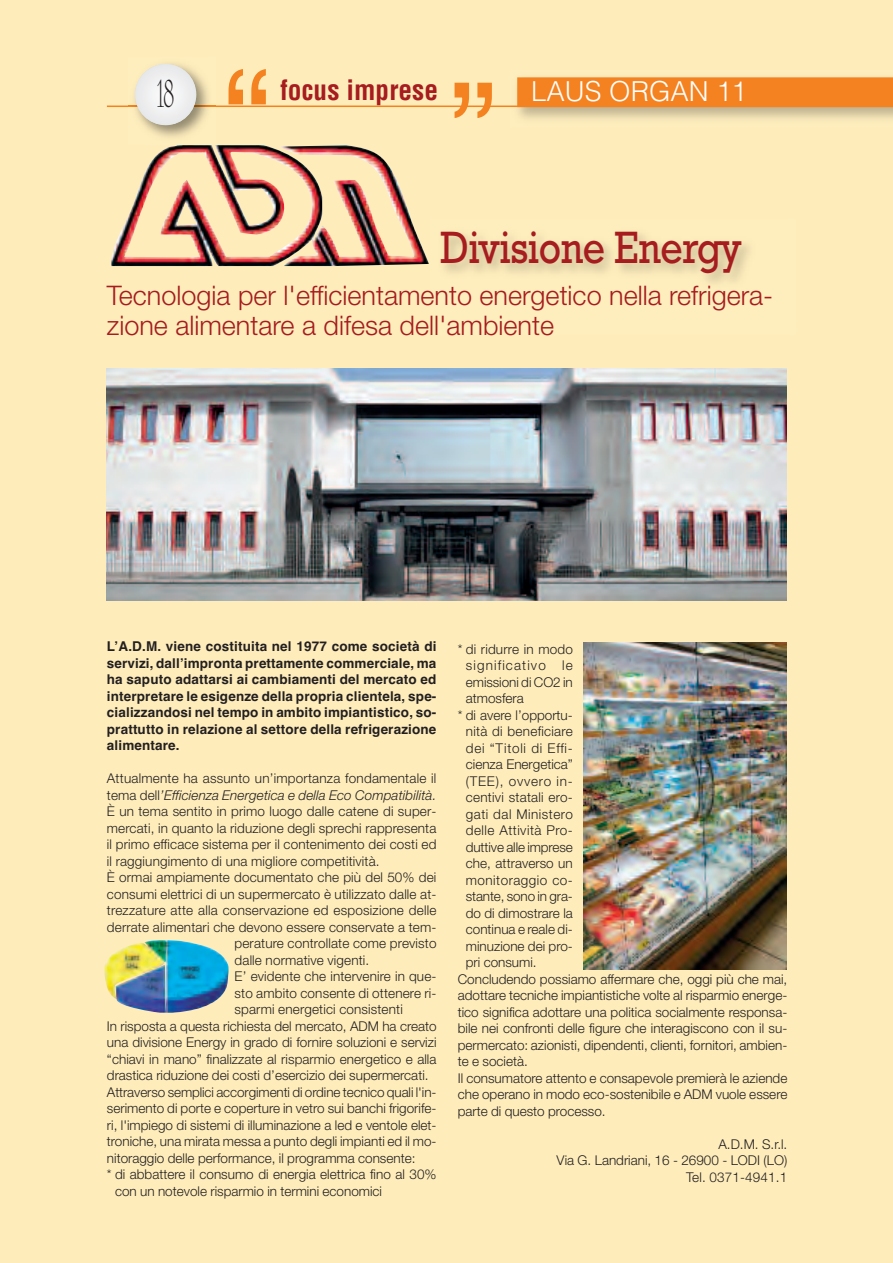
<style>
.page{position:relative;width:893px;height:1263px;background:#feedbb}
.page>*{position:absolute;margin:0;border:0;box-sizing:border-box;transform-origin:0 0}
.t1{font:139.05px "Helvetica";color:#f58220}
.t2{font:46.05px "Rockwell";letter-spacing:-.01em;color:#a61c1f;scale:.85 1}
.t3{font:42.75px "University Roman";color:#231f20;scale:.56 1}
.t4{font:700 condensed 27.45px "Helvetica";color:#a61c1f}
.t5{font:300 27.45px "Helvetica";color:#fff}
.t6{font:300 27px/30px "Helvetica Neue";color:#a61c1f}
.t7{font:300 13.5px/16.5px "Helvetica Neue";color:#231f20;text-align:right}
.t8{font:700 13.5px/16.5px "Helvetica";letter-spacing:.01em;color:#231f20;text-align:justify}
.t9{font:italic 300 13.5px "Helvetica Neue";letter-spacing:.01em;color:#231f20}
.t10{font:300 13.5px "Helvetica Neue";letter-spacing:.035em;color:#231f20}
.t11{font:300 13.5px "Helvetica Neue";letter-spacing:.02em;color:#231f20}
.t12{font:300 13.5px "Helvetica Neue";letter-spacing:.055em;color:#231f20}
.t13{font:300 13.5px "Helvetica Neue";letter-spacing:.085em;color:#231f20}
.t14{font:300 13.5px "Helvetica Neue";letter-spacing:.06em;color:#231f20}
.s1{font-style:normal}
</style>
<div class="page">
<div style="left:517px;top:77px;width:376px;height:29px;background:#f58220"></div>
<hr style="left:107px;top:106px;width:786px;height:1px;background:#f58220">
<img style="left:128px;top:63px;width:87px;height:74px">
<img style="left:128px;top:106px;width:87px;height:1px">
<div style="left:135px;top:64px;width:61px;height:61px;background:#eeeeef;border-radius:50%"></div>
<img style="left:111px;top:145px;width:318px;height:121px">
<img style="left:106px;top:368px;width:681px;height:233px">
<img style="left:583px;top:642px;width:204px;height:327px">
<img style="left:105px;top:940px;width:124px;height:73px">
<h1 class="t1" style="left:223px;top:40px;width:48px">“</h1>
<h3 class="t3" style="left:157px;top:67px;width:32px">18</h3>
<h3 class="t4" style="left:280px;top:74px;width:160px">focus imprese</h3>
<h3 class="t5" style="left:531px;top:69px;width:217px">LAUS ORGAN 11</h3>
<h1 class="t1" style="left:497px;top:147px;width:48px;rotate:-180deg">“</h1>
<h2 class="t2" style="left:440px;top:220px;width:356px">Divisione Energy</h2>
<h3 class="t6" style="left:107px;top:279px;width:668px">Tecnologia per l'efficientamento energetico nella refrigera&shy;zione alimentare a difesa dell'ambiente</h3>
<p class="t8" style="left:107px;top:638px;width:331px">L’A.D.M. viene costituita nel 1977 come società di servizi, dall’impronta prettamente commerciale, ma ha saputo adattarsi ai cambiamenti del mercato ed interpretare le esigenze della propria clientela, spe&shy;cializzandosi nel tempo in ambito impiantistico, so&shy;prattutto in relazione al settore della refrigerazione alimentare.</p>
<p class="t7" style="left:107px;top:769px;width:331px">Attualmente ha assunto un’importanza fondamentale il</p>
<p class="t9" style="left:107px;top:784px;width:331px"><span class="s1">tema dell</span>’Efficienza Energetica e della Eco Compatibilità.</p>
<p class="t7" style="left:107px;top:802px;width:331px">è un tema sentito in primo luogo dalle catene di super-</p>
<p class="t7" style="left:107px;top:819px;width:331px">mercati, in quanto la riduzione degli sprechi rappresenta</p>
<p class="t7" style="left:107px;top:835px;width:331px">il primo efficace sistema per il contenimento dei costi ed</p>
<p class="t7" style="left:107px;top:852px;width:274px">il raggiungimento di una migliore competitività.</p>
<p class="t7" style="left:107px;top:868px;width:331px">è ormai ampiamente documentato che più del 50% dei</p>
<p class="t7" style="left:107px;top:885px;width:331px">consumi elettrici di un supermercato è utilizzato dalle at-</p>
<p class="t7" style="left:107px;top:901px;width:331px">trezzature atte alla conservazione ed esposizione delle</p>
<p class="t7" style="left:107px;top:918px;width:331px">derrate alimentari che devono essere conservate a tem-</p>
<p class="t7" style="left:235px;top:934px;width:203px">perature controllate come previsto</p>
<p class="t7" style="left:235px;top:951px;width:136px">dalle normative vigenti.</p>
<p class="t7" style="left:235px;top:967px;width:203px">E’ evidente che intervenire in que-</p>
<p class="t7" style="left:235px;top:984px;width:203px">sto ambito consente di ottenere ri-</p>
<p class="t7" style="left:235px;top:1000px;width:170px">sparmi energetici consistenti</p>
<p class="t7" style="left:107px;top:1017px;width:331px">In risposta a questa richiesta del mercato, ADM ha creato</p>
<p class="t7" style="left:107px;top:1033px;width:331px">una divisione Energy in grado di fornire soluzioni e servizi</p>
<p class="t7" style="left:107px;top:1050px;width:331px">“chiavi in mano” finalizzate al risparmio energetico e alla</p>
<p class="t7" style="left:107px;top:1066px;width:323px">drastica riduzione dei costi d’esercizio dei supermercati.</p>
<p class="t7" style="left:107px;top:1083px;width:331px">Attraverso semplici accorgimenti di ordine tecnico quali l'in-</p>
<p class="t7" style="left:107px;top:1099px;width:331px">serimento di porte e coperture in vetro sui banchi frigorife-</p>
<p class="t7" style="left:107px;top:1116px;width:331px">ri, l'impiego di sistemi di illuminazione a led e ventole elet-</p>
<p class="t7" style="left:107px;top:1132px;width:331px">troniche, una mirata messa a punto degli impianti ed il mo-</p>
<p class="t7" style="left:107px;top:1149px;width:310px">nitoraggio delle performance, il programma consente:</p>
<p class="t7" style="left:107px;top:1165px;width:331px">* di abbattere il consumo di energia elettrica fino al 30%</p>
<p class="t7" style="left:115px;top:1182px;width:269px">con un notevole risparmio in termini economici</p>
<p class="t7" style="left:458px;top:640px;width:117px">* di ridurre in modo</p>
<p class="t13" style="left:466px;top:655px;width:109px">significativo le</p>
<p class="t7" style="left:466px;top:673px;width:109px">emissioni di CO2 in</p>
<p class="t7" style="left:466px;top:690px;width:60px">atmosfera</p>
<p class="t7" style="left:458px;top:706px;width:117px">* di avere l’opportu-</p>
<p class="t11" style="left:466px;top:721px;width:109px">nità di beneficiare</p>
<p class="t12" style="left:466px;top:737px;width:109px">dei “Titoli di Effi-</p>
<p class="t7" style="left:466px;top:756px;width:109px">cienza Energetica”</p>
<p class="t14" style="left:466px;top:770px;width:109px">(TEE), ovvero in-</p>
<p class="t11" style="left:466px;top:787px;width:109px">centivi statali ero-</p>
<p class="t10" style="left:466px;top:803px;width:109px">gati dal Ministero</p>
<p class="t10" style="left:466px;top:820px;width:109px">delle Attività Pro-</p>
<p class="t7" style="left:466px;top:838px;width:109px">duttive alle imprese</p>
<p class="t7" style="left:466px;top:855px;width:109px">che, attraverso un</p>
<p class="t10" style="left:466px;top:869px;width:109px">monitoraggio co-</p>
<p class="t7" style="left:466px;top:888px;width:109px">stante, sono in gra-</p>
<p class="t7" style="left:466px;top:904px;width:109px">do di dimostrare la</p>
<p class="t7" style="left:466px;top:921px;width:109px">continua e reale di-</p>
<p class="t7" style="left:466px;top:937px;width:109px">minuzione dei pro-</p>
<p class="t7" style="left:466px;top:954px;width:72px">pri consumi.</p>
<p class="t7" style="left:458px;top:970px;width:331px">Concludendo possiamo affermare che, oggi più che mai,</p>
<p class="t7" style="left:458px;top:987px;width:331px">adottare tecniche impiantistiche volte al risparmio energe-</p>
<p class="t7" style="left:458px;top:1003px;width:331px">tico significa adottare una politica socialmente responsa-</p>
<p class="t7" style="left:458px;top:1020px;width:331px">bile nei confronti delle figure che interagiscono con il su-</p>
<p class="t7" style="left:458px;top:1036px;width:331px">permercato: azionisti, dipendenti, clienti, fornitori, ambien-</p>
<p class="t7" style="left:458px;top:1053px;width:72px">te e società.</p>
<p class="t7" style="left:458px;top:1069px;width:331px">Il consumatore attento e consapevole premierà le aziende</p>
<p class="t7" style="left:458px;top:1086px;width:331px">che operano in modo eco-sostenibile e ADM vuole essere</p>
<p class="t7" style="left:458px;top:1102px;width:149px">parte di questo processo.</p>
<p class="t7" style="left:557px;top:1135px;width:232px">A.D.M. S.r.l.<br>Via G. Landriani, 16 - 26900 - LODI (LO)<br>Tel. 0371-4941.1</p>
</div>
